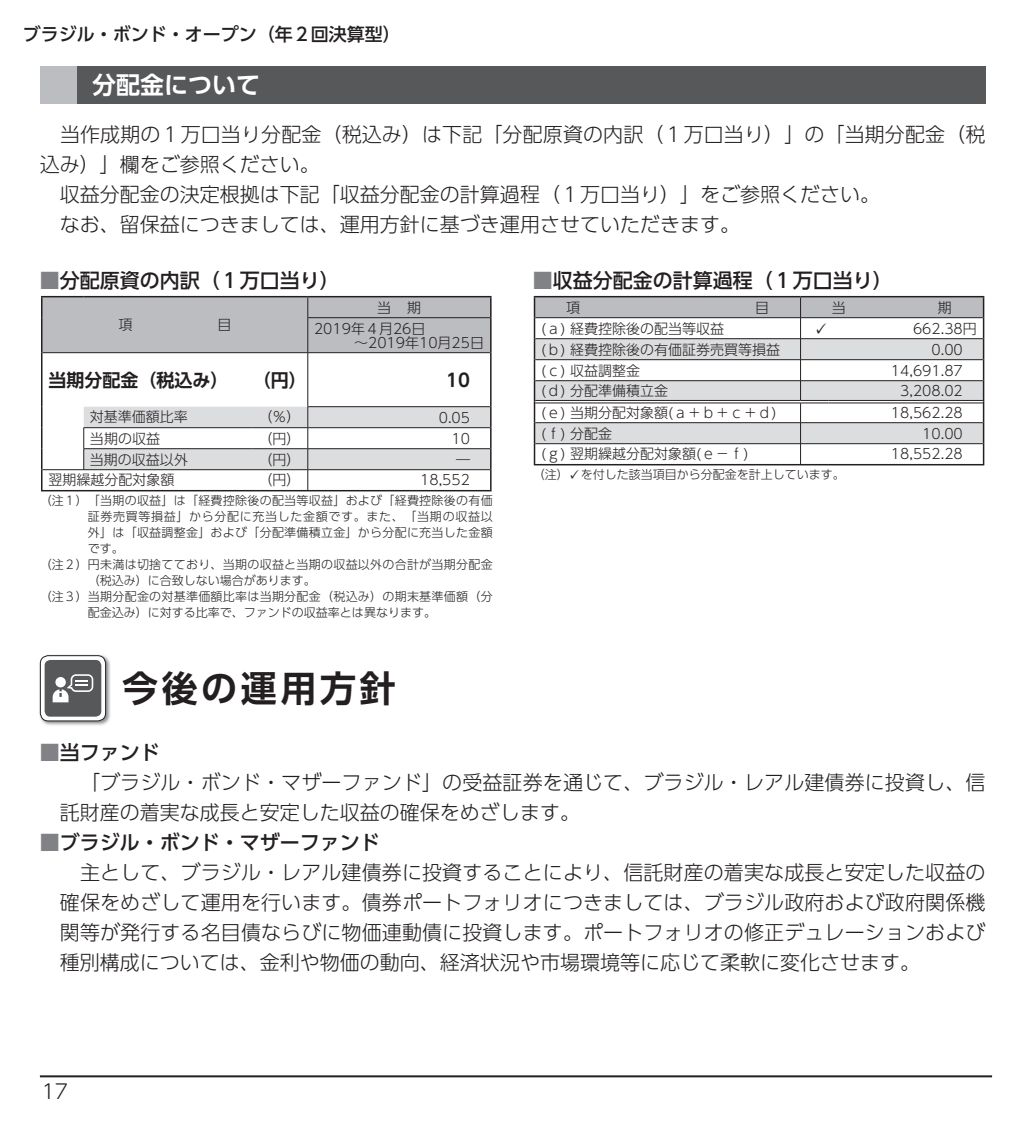
<style>
.page{position:relative;width:1032px;height:1134px;background:#fff}
.page>*{position:absolute;margin:0;border:0;box-sizing:border-box;transform-origin:0 0}
.t1{font:36px "UD Shin Go Pro De Bold 90 msp RKSJ H";letter-spacing:.1em;color:#231f20}
.t2{font:24px "UD Shin Go Pro De Bold 90 msp RKSJ H";color:#fff}
.t3{font:20px/30px "UD Shin Go Pro Light 90 msp RKSJ H";color:#231f20}
.t4{font:20px "UD Shin Go Pro Medium 90 msp RKSJ H";color:#231f20}
.t5{font:18px "UD Shin Go Pro Medium 90 msp RKSJ H";color:#231f20}
.t6{font:18px "UD Shin Go Pro De Bold 90 msp RKSJ H";color:#231f20}
.t7{font:14px/20.8px "UD Shin Go Pro Light 90 msp RKSJ H";color:#231f20}
.t8{font:12px "UD Shin Go Pro Light 90 msp RKSJ H";letter-spacing:.025em;color:#231f20}
.t9{font:12px "UD Shin Go Pro Light 90 msp RKSJ H";color:#231f20}
.t10{font:12px "UD Shin Go Pro Light 90 msp RKSJ H";letter-spacing:.055em;color:#231f20}
.s1{color:#808285}
</style>
<div class="page">
<hr style="left:40px;top:1075px;width:952px;height:2px;background:#231f20">
<div style="left:40px;top:66px;width:37px;height:37px;background:#bcbdc0"></div>
<div style="left:77px;top:66px;width:908px;height:37px;background:#57585a"></div>
<hr style="left:41px;top:296px;width:43px;height:1px;background:#231f20">
<hr style="left:84px;top:296px;width:224px;height:1px;background:#231f20">
<hr style="left:308px;top:296px;width:183px;height:1px;background:#231f20">
<hr style="left:41px;top:353px;width:1px;height:54px;background:#231f20">
<hr style="left:490px;top:353px;width:1px;height:54px;background:#231f20">
<svg style="left:41px;top:407px;width:1px;height:83px"></svg>
<hr style="left:41px;top:490px;width:450px;height:1px;background:#231f20">
<div style="left:41px;top:297px;width:450px;height:56px;background:#bcbdc0"></div>
<hr style="left:307px;top:318px;width:1px;height:34px;background:#231f20">
<hr style="left:307px;top:353px;width:1px;height:53px;background:#231f20">
<hr style="left:42px;top:352px;width:266px;height:1px;background:#231f20">
<hr style="left:307px;top:317px;width:183px;height:1px;background:#231f20">
<hr style="left:308px;top:352px;width:182px;height:1px;background:#231f20">
<hr style="left:307px;top:406px;width:183px;height:1px;background:#231f20">
<svg style="left:83px;top:407px;width:408px;height:83px"></svg>
<hr style="left:252px;top:448px;width:56px;height:1px;background:#231f20">
<hr style="left:42px;top:469px;width:266px;height:1px;background:#231f20">
<hr style="left:534px;top:296px;width:266px;height:1px;background:#231f20">
<hr style="left:800px;top:296px;width:184px;height:1px;background:#231f20">
<hr style="left:534px;top:464px;width:450px;height:1px;background:#231f20">
<img style="left:39px;top:655px;width:72px;height:71px">
<svg style="left:40px;top:656px;width:66px;height:65px"></svg>
<div style="left:40px;top:655px;width:66px;height:66px;border:1px solid #231f20;border-radius:8px"></div>
<div style="left:45px;top:660px;width:56px;height:57px;background:#57585a;border-radius:6px"></div>
<svg style="left:53px;top:674px;width:40px;height:28px"></svg>
<svg style="left:534px;top:297px;width:450px;height:167px"></svg>
<p class="t5" style="left:23px;top:27px;width:380px">ブラジル・ボンド・オープン（年２回決算型）</p>
<p class="t2" style="left:92px;top:76px;width:170px">分配金について</p>
<p class="t3" style="left:40px;top:122px;width:947px">　当作成期の１万口当り分配金（税込み）は下記「分配原資の内訳（１万口当り）」の「当期分配金（税込み）」欄をご参照ください。<br>　収益分配金の決定根拠は下記「収益分配金の計算過程（１万口当り）」をご参照ください。<br>　なお、留保益につきましては、運用方針に基づき運用させていただきます。</p>
<p class="t4" style="left:40px;top:273px;width:301px"><span class="s1">■</span>分配原資の内訳（１万口当り）</p>
<p class="t7" style="left:118px;top:316px;width:15px">項</p>
<p class="t7" style="left:217px;top:316px;width:15px">目</p>
<p class="t4" style="left:533px;top:273px;width:361px"><span class="s1">■</span>収益分配金の計算過程（１万口当り）</p>
<p class="t7" style="left:566px;top:299px;width:15px">項</p>
<p class="t7" style="left:755px;top:299px;width:15px">目</p>
<p class="t7" style="left:832px;top:299px;width:15px">当</p>
<p class="t7" style="left:938px;top:299px;width:15px">期</p>
<p class="t7" style="left:541px;top:320px;width:185px">(ａ) 経費控除後の配当等収益</p>
<p class="t7" style="left:913px;top:320px;width:65px">662.38円</p>
<p class="t7" style="left:541px;top:341px;width:241px">(ｂ) 経費控除後の有価証券売買等損益</p>
<p class="t7" style="left:931px;top:341px;width:33px">0.00</p>
<p class="t7" style="left:541px;top:362px;width:101px">(ｃ) 収益調整金</p>
<p class="t7" style="left:891px;top:362px;width:73px">14,691.87</p>
<p class="t7" style="left:541px;top:382px;width:129px">(ｄ) 分配準備積立金</p>
<p class="t7" style="left:900px;top:382px;width:64px">3,208.02</p>
<p class="t7" style="left:541px;top:404px;width:237px">(ｅ) 当期分配対象額(ａ＋ｂ＋ｃ＋ｄ)</p>
<p class="t7" style="left:891px;top:404px;width:73px">18,562.28</p>
<p class="t7" style="left:541px;top:425px;width:73px">(ｆ) 分配金</p>
<p class="t7" style="left:922px;top:425px;width:42px">10.00</p>
<p class="t7" style="left:541px;top:445px;width:209px">(ｇ) 翌期繰越分配対象額(ｅ－ｆ)</p>
<p class="t7" style="left:891px;top:445px;width:73px">18,552.28</p>
<p class="t9" style="left:533px;top:470px;width:314px">（注） を付した該当項目から分配金を計上しています。</p>
<p class="t7" style="left:314px;top:299px;width:113px;text-indent:63px">当 期<br>2019年４月26日</p>
<p class="t7" style="left:354px;top:334px;width:131px">～2019年10月25日</p>
<p class="t6" style="left:48px;top:373px;width:181px">当期分配金（税込み）</p>
<p class="t6" style="left:253px;top:373px;width:55px">（円）</p>
<p class="t6" style="left:446px;top:373px;width:25px">10</p>
<p class="t7" style="left:90px;top:409px;width:99px">対基準価額比率</p>
<p class="t7" style="left:259px;top:409px;width:43px">（％）</p>
<p class="t7" style="left:439px;top:409px;width:33px">0.05</p>
<p class="t7" style="left:90px;top:430px;width:71px">当期の収益</p>
<p class="t7" style="left:259px;top:430px;width:43px">（円）</p>
<p class="t7" style="left:451px;top:430px;width:20px">10</p>
<p class="t7" style="left:90px;top:451px;width:100px">当期の収益以外</p>
<p class="t7" style="left:259px;top:451px;width:43px">（円）</p>
<p class="t7" style="left:456px;top:451px;width:15px">―</p>
<p class="t7" style="left:48px;top:471px;width:127px">翌期繰越分配対象額</p>
<p class="t7" style="left:259px;top:471px;width:43px">（円）</p>
<p class="t7" style="left:420px;top:471px;width:51px">18,552</p>
<p class="t8" style="left:40px;top:496px;width:454px">（注１）「当期の収益」は「経費控除後の配当等収益」および「経費控除後の有価</p>
<p class="t10" style="left:88px;top:512px;width:406px">証券売買等損益」から分配に充当した金額です。また、「当期の収益以</p>
<p class="t8" style="left:88px;top:528px;width:406px">外」は「収益調整金」および「分配準備積立金」から分配に充当した金額</p>
<p class="t8" style="left:88px;top:544px;width:38px">です。</p>
<p class="t8" style="left:40px;top:560px;width:454px">（注２）円未満は切捨てており、当期の収益と当期の収益以外の合計が当期分配金</p>
<p class="t9" style="left:88px;top:576px;width:230px">（税込み）に合致しない場合があります。</p>
<p class="t8" style="left:40px;top:592px;width:454px">（注３）当期分配金の対基準価額比率は当期分配金（税込み）の期末基準価額（分</p>
<p class="t9" style="left:88px;top:608px;width:350px">配金込み）に対する比率で、ファンドの収益率とは異なります。</p>
<h1 class="t1" style="left:122px;top:675px;width:275px">今後の運用方針</h1>
<p class="t4" style="left:40px;top:745px;width:121px"><span class="s1">■</span>当ファンド</p>
<p class="t3" style="left:60px;top:770px;width:927px">　「ブラジル・ボンド・マザーファンド」の受益証券を通じて、ブラジル・レアル建債券に投資し、信託財産の着実な成長と安定した収益の確保をめざします。</p>
<p class="t4" style="left:40px;top:835px;width:341px"><span class="s1">■</span>ブラジル・ボンド・マザーファンド</p>
<p class="t3" style="left:60px;top:860px;width:927px;text-align:justify">　主として、ブラジル・レアル建債券に投資することにより、信託財産の着実な成長と安定した収益の確保をめざして運用を行います。債券ポートフォリオにつきましては、ブラジル政府および政府関係機関等が発行する名目債ならびに物価連動債に投資します。ポートフォリオの修正デュレーションおよび種別構成については、金利や物価の動向、経済状況や市場環境等に応じて柔軟に変化させます。</p>
<p class="t3" style="left:42px;top:1079px;width:28px">17</p>
</div>
